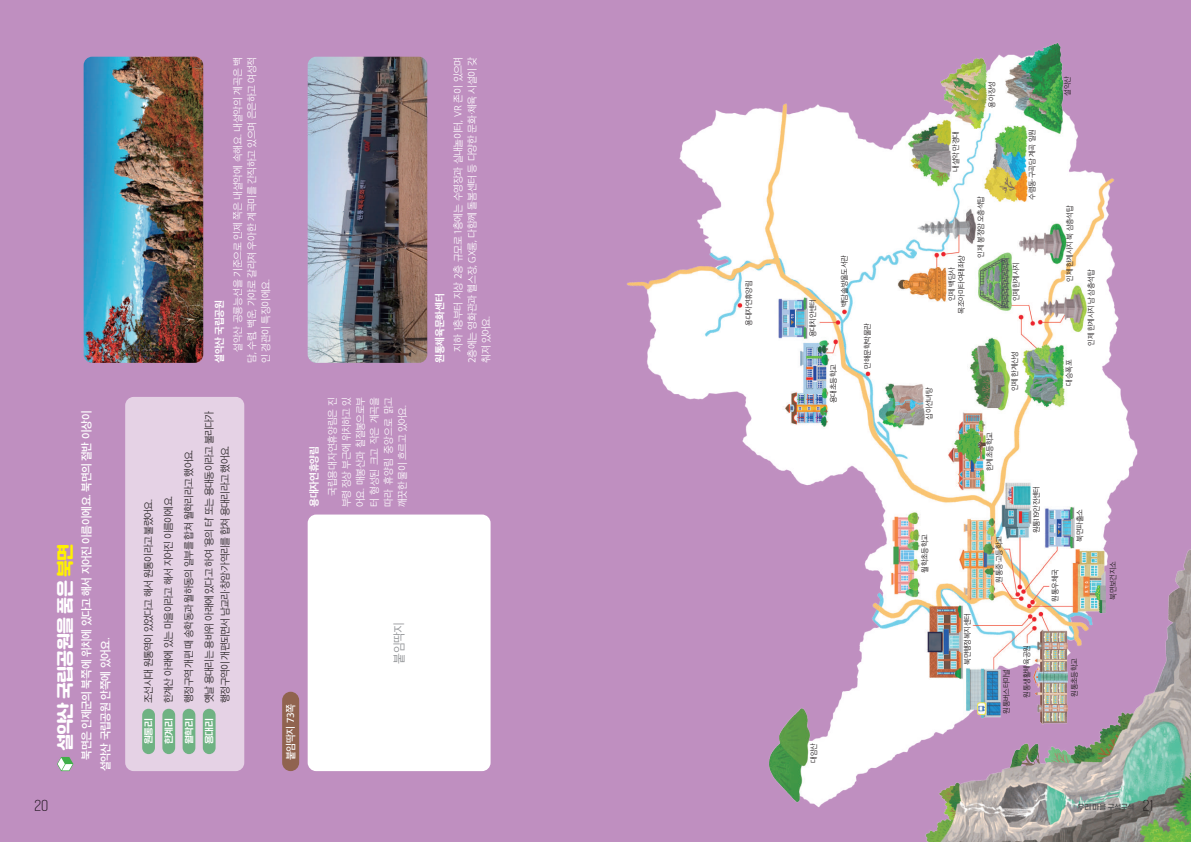
<style>
.page{position:relative;width:1191px;height:842px;background:#bf8fc0}
.page>*{position:absolute;margin:0;border:0;box-sizing:border-box;transform-origin:0 0}
.t1{font:17px "SD Gyeokdong GL2 f Hv";letter-spacing:-.05em;color:#fff}
.t2{font:12px "SD Gothic Neob b Lt";color:#939598}
.t3{font:12px "SD Gyeokdong G203 Lt";color:#231f20}
.t4{font:11px/19px "SD Gothic Neoa f Sm";letter-spacing:-.045em;color:#fff}
.t5{font:10px/14px "SD Gothic Neoa c Lt";letter-spacing:-.04em;color:#fff;text-align:justify}
.t6{font:10px/20.2px "SD Gothic Neoa c Lt";letter-spacing:-.07em;color:#231f20}
.t7{font:10px/14px "SD Gothic Neoa c Lt";letter-spacing:-.04em;color:#fff;text-align:justify;scale:.96 1}
.t8{font:10px "SD Gothic Neoa g Bd";letter-spacing:-.03em;color:#fff}
.t9{font:10px "SD Gothic Neob d Md";letter-spacing:-.045em;color:#fff}
.t10{font:9px "SD Gyeokdong G205 Bd";letter-spacing:-.04em;color:#fff}
.t11{font:7.5px/9.8px "SD Gothic Neob b Lt";letter-spacing:-.04em;color:#231f20;text-align:center}
.t12{font:7.5px "SD Gothic Neob b Lt";letter-spacing:-.01em;color:#231f20}
.t13{font:7.5px "SD Gothic Neob b Lt";letter-spacing:-.02em;color:#231f20}
.t14{font:7px "SD Gyeokdong GL2 e Bd";letter-spacing:-.005em;color:#4b4c4d;scale:.95 1}
.s1{color:#fff101}
.s2{font-family:"SD Gothic Neoa d Rg"}
.s3{font-family:"SD Gyeokdong G203 Lt";font-size:12px;color:#231f20}
</style>
<div class="page">
<img style="left:67px;top:42px;width:1071px;height:766px">
<svg style="left:57px;top:757px;width:16px;height:14px"></svg>
<div style="left:125px;top:397px;width:119px;height:374px;background:#e5d2e5;border-radius:9px"></div>
<div style="left:142px;top:709px;width:13px;height:45px;background:#6fb283;border-radius:6px"></div>
<div style="left:162px;top:709px;width:13px;height:45px;background:#6fb283;border-radius:6px"></div>
<div style="left:183px;top:709px;width:12px;height:45px;background:#6fb283;border-radius:6px"></div>
<div style="left:203px;top:709px;width:12px;height:45px;background:#6fb283;border-radius:6px"></div>
<img style="left:911px;top:532px;width:280px;height:310px">
<img style="left:84px;top:57px;width:119px;height:306px">
<img style="left:308px;top:57px;width:119px;height:306px">
<div style="left:308px;top:514px;width:182px;height:257px;background:#fff;border-radius:9px"></div>
<div style="left:282px;top:692px;width:17px;height:79px;background:#90634f;border-radius:9px"></div>
<h3 class="t4" style="left:77px;top:771px;width:362px;text-indent:11px;rotate:-90deg">북면은 인제군의 북쪽에 위치에 있다고 해서 지어진 이름이에요. 북면의 절반 이상이 설악산 국립공원 안쪽에 있어요.</h3>
<h1 class="t1" style="left:57px;top:751px;width:209px;rotate:-90deg">설악산 국립공원을 품은 <span class="s1">북면</span></h1>
<h2 class="t3" style="left:34px;top:799px;width:15px">20</h2>
<h3 class="t8" style="left:215px;top:363px;width:65px;rotate:-90deg">설악산 국립공원</h3>
<h3 class="t5" style="left:231px;top:363px;width:308px;text-indent:11px;rotate:-90deg">설악산 공룡능선을 기준으로 인제 쪽은 내설악에 속해요. 내설악의 계곡은 백 담, 수렴, 백운, 가야로 갈라져 우아한 계곡미를 간직하고 있으며 은은하고 여성적 인 경관이 특징이에요.</h3>
<h3 class="t6" style="left:138px;top:703px;width:294px;rotate:-90deg">조선시대 원통역이 있었다고 해서 원통이라고 불렸어요.<br>한계산 아래에 있는 마을이라고 해서 지어진 이름이에요.<br>행정구역 개편 때 송학동과 월하동의 일부를 합쳐 월학리라고 했어요.<br>옛날 용대리는 용바위 아래에 있다고 하여 ‘용의 터’ 또는 용대동이라고 불리다가</h3>
<h3 class="t6" style="left:215px;top:703px;width:259px;rotate:-90deg">행정구역이 개편되면서 남교리·창암·가역리를 합쳐 용대리라고 했어요.</h3>
<p class="t10" style="left:144px;top:744px;width:27px;rotate:-90deg">원통리</p>
<p class="t10" style="left:164px;top:744px;width:27px;rotate:-90deg">한계리</p>
<p class="t10" style="left:184px;top:744px;width:27px;rotate:-90deg">월학리</p>
<p class="t10" style="left:205px;top:744px;width:27px;rotate:-90deg">용대리</p>
<h3 class="t8" style="left:309px;top:507px;width:63px;rotate:-90deg">용대자연휴양림</h3>
<h3 class="t7" style="left:325px;top:507px;width:116px;text-indent:11px;rotate:-90deg">국립용대자연휴양림은 진 부령 정상 부근에 위치하고 있 어요. 매봉산과 칠절봉으로부 터 형성된 크고 작은 계곡을 따라 휴양림 중앙으로 맑고 깨끗한 물이 흐르고 있어요.</h3>
<h3 class="t9" style="left:286px;top:760px;width:58px;rotate:-90deg">붙임딱지 73쪽</h3>
<h2 class="t2" style="left:393px;top:664px;width:43px;rotate:-90deg">붙임딱지</h2>
<h3 class="t8" style="left:435px;top:363px;width:71px;rotate:-90deg">원통체육문화센터</h3>
<h3 class="t5" style="left:451px;top:363px;width:308px;text-indent:11px;rotate:-90deg">지하 1층부터 지상 2층 규모로 1층에는 수영장과 실내놀이터, VR 존이 있으며 2층에는 영화관과 헬스장, GX룸, 다함께 돌봄센터 등 다양한 문화·체육 시설이 갖 춰져 있어요.</h3>
<p class="t11" style="left:744px;top:326px;width:47px;rotate:-90deg">용대자연휴양림</p>
<p class="t11" style="left:808px;top:337px;width:40px;rotate:-90deg">용대치안센터</p>
<p class="t11" style="left:839px;top:307px;width:53px;rotate:-90deg">백담솔방울도서관</p>
<p class="t11" style="left:828px;top:403px;width:40px;rotate:-90deg">용대초등학교</p>
<p class="t13" style="left:864px;top:369px;width:47px;rotate:-90deg">만해문학박물관</p>
<p class="t11" style="left:809px;top:763px;width:21px;rotate:-90deg">대암산</p>
<p class="t11" style="left:924px;top:420px;width:33px;rotate:-90deg">십이선녀탕</p>
<p class="t11" style="left:920px;top:573px;width:40px;rotate:-90deg">월학초등학교</p>
<p class="t11" style="left:951px;top:172px;width:42px;rotate:-90deg">내설악 만경대</p>
<p class="t11" style="left:947px;top:314px;width:60px;rotate:-90deg">인제 백담사 목조아미타여래좌상</p>
<p class="t11" style="left:987px;top:108px;width:28px;rotate:-90deg">용아장성</p>
<p class="t11" style="left:976px;top:258px;width:63px;rotate:-90deg">인제 봉정암 오층석탑</p>
<p class="t11" style="left:1027px;top:200px;width:72px;rotate:-90deg">수렴동<span class="s2">·</span>구곡담 계곡 일원</p>
<p class="t11" style="left:1011px;top:301px;width:40px;rotate:-90deg">인제한계사지</p>
<p class="t11" style="left:1062px;top:96px;width:21px;rotate:-90deg">설악산</p>
<p class="t11" style="left:1065px;top:282px;width:78px;rotate:-90deg">인제 한계사지 북 삼층석탑</p>
<p class="t11" style="left:1009px;top:391px;width:42px;rotate:-90deg">인제 한계산성</p>
<p class="t11" style="left:1064px;top:386px;width:28px;rotate:-90deg">대승폭포</p>
<p class="t11" style="left:1086px;top:346px;width:78px;rotate:-90deg">인제 한계사지 남 삼층석탑</p>
<p class="t11" style="left:962px;top:665px;width:53px;rotate:-90deg">북면행정복지센터</p>
<p class="t11" style="left:985px;top:471px;width:40px;rotate:-90deg">한계초등학교</p>
<p class="t11" style="left:994px;top:583px;width:48px;rotate:-90deg">원통중<span class="s2">·</span>고등학교</p>
<p class="t11" style="left:1031px;top:533px;width:49px;rotate:-90deg">원통119안전센터</p>
<p class="t11" style="left:1050px;top:602px;width:34px;rotate:-90deg">원통우체국</p>
<p class="t11" style="left:1074px;top:542px;width:34px;rotate:-90deg">북면파출소</p>
<p class="t11" style="left:1001px;top:714px;width:46px;rotate:-90deg">원통버스터미널</p>
<p class="t12" style="left:1023px;top:698px;width:54px;rotate:-90deg">원통생활체육공원</p>
<p class="t11" style="left:1069px;top:697px;width:40px;rotate:-90deg">원통초등학교</p>
<p class="t11" style="left:1108px;top:600px;width:40px;rotate:-90deg">북면보건지소</p>
<p class="t14" style="left:1077px;top:804px;width:82px">우리 마을 구석구석 <span class="s3">21</span></p>
</div>
